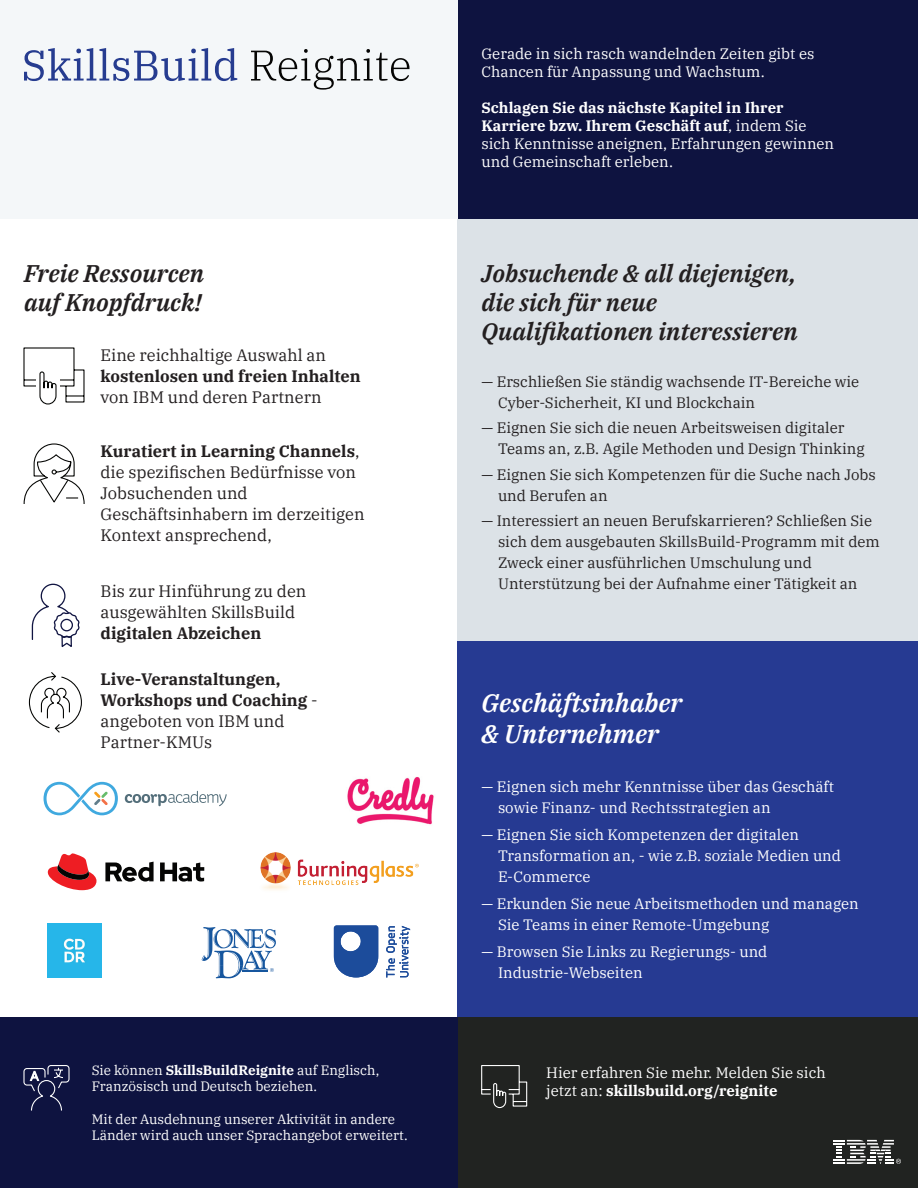
<style>
.page{position:relative;width:918px;height:1188px;background:#fff}
.page>*{position:absolute;margin:0;border:0;box-sizing:border-box;transform-origin:0 0}
.t1{font:italic 600 25.5px/30.6px "IBM Plex Serif";color:#fff}
.t2{font:italic 600 24px/28.8px "IBM Plex Serif";color:#231f20}
.t3{font:16.5px/21px "IBM Plex Serif";color:#231f20}
.t4{font:700 16.5px/21px "IBM Plex Serif";color:#231f20}
.t5{font:15px/18px "IBM Plex Serif";color:#fff}
.t6{font:15px/21px "IBM Plex Serif";color:#231f20}
.t7{font:13.5px/16.2px "IBM Plex Serif";color:#fff}
.s1{font-weight:700}
.s2{font-weight:400}
</style>
<div class="page">
<div style="left:458px;top:0;width:460px;height:219px;background:#0e1340"></div>
<div style="left:458px;top:1017px;width:460px;height:171px;background:#212321"></div>
<div style="left:0;top:0;width:458px;height:219px;background:#f4f7f9"></div>
<div style="left:0;top:1017px;width:458px;height:171px;background:#0e1340"></div>
<div style="left:458px;top:219px;width:460px;height:429px;background:#dce2e7"></div>
<div style="left:458px;top:641px;width:460px;height:376px;background:#263a92"></div>
<img style="left:48px;top:924px;width:53px;height:53px">
<img style="left:347px;top:777px;width:87px;height:48px">
<svg style="left:44px;top:782px;width:74px;height:33px"></svg>
<svg style="left:125px;top:791px;width:102px;height:15px"></svg>
<img style="left:260px;top:853px;width:159px;height:37px">
<svg style="left:202px;top:927px;width:74px;height:51px"></svg>
<svg style="left:334px;top:925px;width:44px;height:53px"></svg>
<svg style="left:386px;top:926px;width:24px;height:51px"></svg>
<svg style="left:48px;top:853px;width:49px;height:37px"></svg>
<svg style="left:105px;top:862px;width:99px;height:20px"></svg>
<svg style="left:23px;top:347px;width:62px;height:58px"></svg>
<svg style="left:23px;top:443px;width:62px;height:61px"></svg>
<svg style="left:28px;top:672px;width:54px;height:61px"></svg>
<svg style="left:23px;top:1065px;width:47px;height:46px"></svg>
<svg style="left:481px;top:1065px;width:47px;height:44px"></svg>
<svg style="left:31px;top:583px;width:49px;height:64px"></svg>
<div style="left:60px;top:619px;width:13px;height:12px;border:1px solid #111542;border-radius:50%"></div>
<svg style="left:833px;top:1140px;width:68px;height:24px"></svg>
<svg style="left:24px;top:48px;width:213px;height:33px"></svg>
<svg style="left:251px;top:49px;width:158px;height:41px"></svg>
<p class="t5" style="left:482px;top:44px;width:334px">Gerade in sich rasch wandelnden Zeiten gibt es<br>Chancen für Anpassung und Wachstum.</p>
<p class="t5" style="left:482px;top:98px;width:354px"><span class="s1">Schlagen Sie das nächste Kapitel in Ihrer Karriere bzw. Ihrem Geschäft auf</span>, indem Sie sich Kenntnisse aneignen, Erfahrungen gewinnen und Gemeinschaft erleben.</p>
<h2 class="t2" style="left:24px;top:257px;width:181px">Freie Ressourcen auf Knopfdruck!</h2>
<h2 class="t2" style="left:482px;top:257px;width:318px">Jobsuchende &amp; all diejenigen, die sich für neue<br>Qualifikationen interessieren</h2>
<p class="t6" style="left:498px;top:370px;width:363px;text-indent:-16px">— Erschließen Sie ständig wachsende IT-Bereiche wie<br>Cyber-Sicherheit, KI und Blockchain</p>
<p class="t6" style="left:498px;top:416px;width:368px;text-indent:-16px">— Eignen Sie sich die neuen Arbeitsweisen digitaler<br>Teams an, z.B. Agile Methoden und Design Thinking</p>
<p class="t6" style="left:498px;top:463px;width:379px;text-indent:-16px">— Eignen Sie sich Kompetenzen für die Suche nach Jobs und Berufen an</p>
<p class="t6" style="left:498px;top:509px;width:383px;text-indent:-16px">— Interessiert an neuen Berufskarrieren? Schließen Sie sich dem ausgebauten SkillsBuild-Programm mit dem Zweck einer ausführlichen Umschulung und Unterstützung bei der Aufnahme einer Tätigkeit an</p>
<p class="t3" style="left:101px;top:343px;width:227px">Eine reichhaltige Auswahl an</p>
<p class="t4" style="left:101px;top:364px;width:262px">kostenlosen und freien Inhalten</p>
<p class="t3" style="left:101px;top:385px;width:222px">von IBM und deren Partnern</p>
<p class="t3" style="left:101px;top:439px;width:265px"><span class="s1">Kuratiert in Learning Channels</span>, die spezifischen Bedürfnisse von<br>Jobsuchenden und<br>Geschäftsinhabern im derzeitigen<br>Kontext ansprechend,</p>
<p class="t3" style="left:101px;top:579px;width:207px">Bis zur Hinführung zu den ausgewählten SkillsBuild</p>
<p class="t4" style="left:101px;top:621px;width:162px">digitalen Abzeichen</p>
<p class="t4" style="left:101px;top:667px;width:219px">Live-Veranstaltungen,<br>Workshops und Coaching <span class="s2">- angeboten von IBM und<br>Partner-KMUs</span></p>
<h1 class="t1" style="left:482px;top:686px;width:203px">Geschäftsinhaber &amp; Unternehmer</h1>
<p class="t5" style="left:498px;top:775px;width:337px;line-height:21px;text-indent:-16px">— Eignen sich mehr Kenntnisse über das Geschäft sowie Finanz- und Rechtsstrategien an</p>
<p class="t5" style="left:498px;top:823px;width:345px;line-height:21px;text-indent:-16px">— Eignen Sie sich Kompetenzen der digitalen<br>Transformation an, - wie z.B. soziale Medien und<br>E-Commerce</p>
<p class="t5" style="left:498px;top:892px;width:362px;line-height:21px;text-indent:-16px">— Erkunden Sie neue Arbeitsmethoden und managen<br>Sie Teams in einer Remote-Umgebung</p>
<p class="t5" style="left:498px;top:940px;width:271px;line-height:21px;text-indent:-16px">— Browsen Sie Links zu Regierungs- und<br>Industrie-Webseiten</p>
<p class="t7" style="left:92px;top:1061px;width:289px">Sie können <span class="s1">SkillsBuildReignite</span> auf Englisch,<br>Französisch und Deutsch beziehen.</p>
<p class="t7" style="left:92px;top:1110px;width:317px">Mit der Ausdehnung unserer Aktivität in andere<br>Länder wird auch unser Sprachangebot erweitert.</p>
<p class="t5" style="left:546px;top:1063px;width:281px">Hier erfahren Sie mehr. Melden Sie sich jetzt an: <span class="s1">skillsbuild.org/reignite</span></p>
</div>
